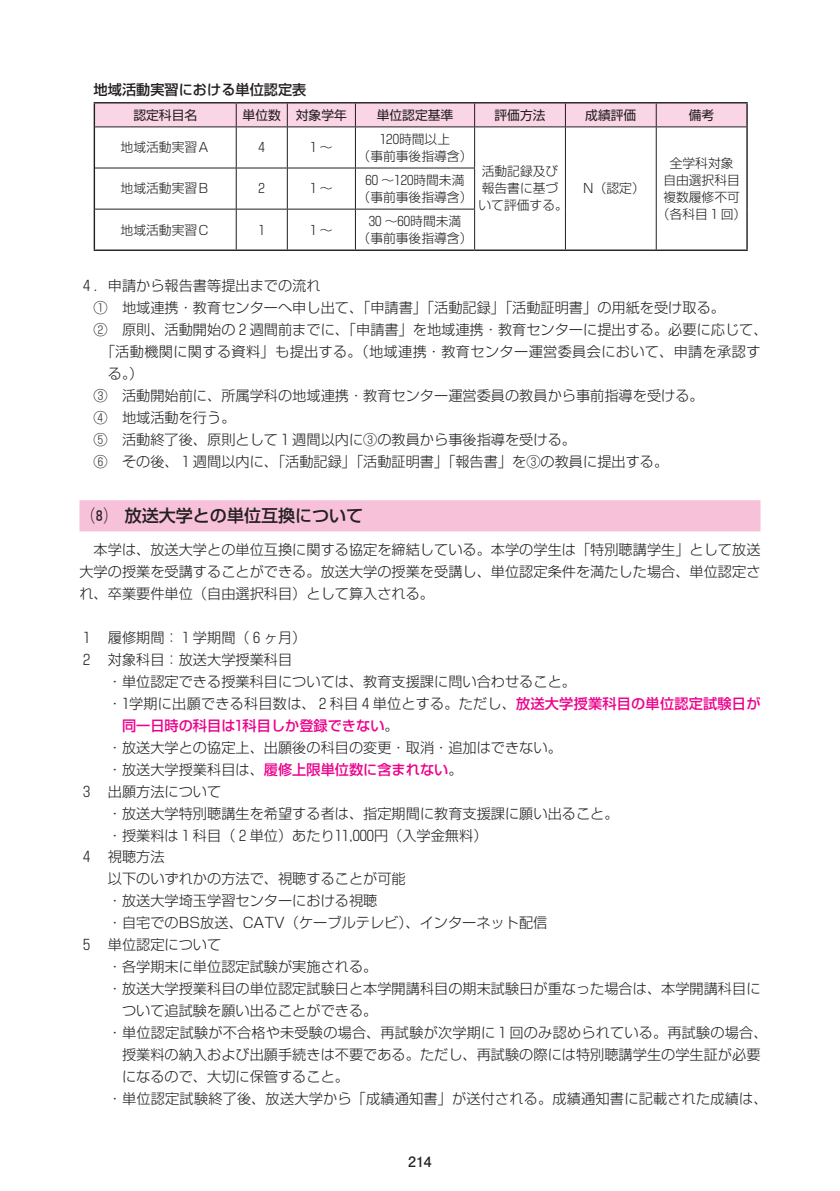
<style>
.page{position:relative;width:840px;height:1191px;background:#fff}
.page>*{position:absolute;margin:0;border:0;box-sizing:border-box;transform-origin:0 0}
.t1{font:17px "Shin Go Pro Medium 90 msp RKSJ H";color:#231f20}
.t2{font:14.2px/22px "Shin Go Pro Light 90 msp RKSJ H";color:#231f20;text-align:justify}
.t3{font:14.2px "Shin Go Pro Light 90 msp RKSJ H";letter-spacing:.025em;color:#231f20}
.t4{font:14.2px "Shin Go Pro Medium 90 msp RKSJ H";color:#ed028c}
.t5{font:14.2px "Shin Go Pro Medium 90 msp RKSJ H";color:#231f20}
.t6{font:14.2px "Futo Go B101 Pro Bold 90 msp RKSJ H";color:#231f20}
.t7{font:12.8px/17px "Shin Go Pro Light 90 msp RKSJ H";color:#231f20;text-align:center}
.t8{font:12.8px "Shin Go Pro Regular 90 msp RKSJ H";color:#231f20}
.s1{font-family:"Shin Go Pro Medium 90 msp RKSJ H";color:#ed028c}
.s2{font-family:"Shin Go Pro Light 90 msp RKSJ H";color:#231f20}
</style>
<div class="page">
<div style="left:79px;top:500px;width:681px;height:31px;background:#f7c1d9"></div>
<hr style="left:236px;top:127px;width:1px;height:41px;background:#231f20">
<hr style="left:287px;top:127px;width:1px;height:41px;background:#231f20">
<hr style="left:355px;top:127px;width:1px;height:41px;background:#231f20">
<hr style="left:474px;top:127px;width:1px;height:41px;background:#231f20">
<hr style="left:564px;top:127px;width:1px;height:41px;background:#231f20">
<hr style="left:655px;top:127px;width:1px;height:41px;background:#231f20">
<hr style="left:564px;top:168px;width:1px;height:41px;background:#231f20">
<hr style="left:655px;top:168px;width:1px;height:41px;background:#231f20">
<hr style="left:564px;top:209px;width:1px;height:40px;background:#231f20">
<hr style="left:655px;top:209px;width:1px;height:40px;background:#231f20">
<hr style="left:95px;top:168px;width:192px;height:1px;background:#231f20">
<hr style="left:236px;top:168px;width:1px;height:41px;background:#231f20">
<hr style="left:287px;top:168px;width:68px;height:1px;background:#231f20">
<hr style="left:287px;top:168px;width:1px;height:41px;background:#231f20">
<hr style="left:355px;top:168px;width:119px;height:1px;background:#231f20">
<hr style="left:355px;top:168px;width:1px;height:41px;background:#231f20">
<hr style="left:474px;top:168px;width:1px;height:41px;background:#231f20">
<hr style="left:95px;top:209px;width:192px;height:1px;background:#231f20">
<hr style="left:236px;top:209px;width:1px;height:40px;background:#231f20">
<hr style="left:287px;top:209px;width:68px;height:1px;background:#231f20">
<hr style="left:287px;top:209px;width:1px;height:40px;background:#231f20">
<hr style="left:355px;top:209px;width:119px;height:1px;background:#231f20">
<hr style="left:355px;top:209px;width:1px;height:40px;background:#231f20">
<hr style="left:474px;top:209px;width:1px;height:40px;background:#231f20">
<hr style="left:94px;top:127px;width:1px;height:41px;background:#231f20">
<hr style="left:746px;top:127px;width:1px;height:41px;background:#231f20">
<hr style="left:746px;top:168px;width:1px;height:41px;background:#231f20">
<hr style="left:746px;top:209px;width:1px;height:40px;background:#231f20">
<hr style="left:474px;top:249px;width:273px;height:2px;background:#231f20">
<hr style="left:94px;top:168px;width:1px;height:41px;background:#231f20">
<hr style="left:94px;top:209px;width:1px;height:40px;background:#231f20">
<hr style="left:94px;top:249px;width:380px;height:2px;background:#231f20">
<hr style="left:94px;top:102px;width:142px;height:1px;background:#231f20">
<hr style="left:236px;top:102px;width:511px;height:1px;background:#231f20">
<svg style="left:94px;top:103px;width:653px;height:24px;background:#edcad9"></svg>
<hr style="left:95px;top:127px;width:651px;height:1px;background:#231f20">
<p class="t5" style="left:94px;top:84px;width:214px">地域活動実習における単位認定表</p>
<p class="t8" style="left:133px;top:110px;width:65px">認定科目名</p>
<p class="t8" style="left:242px;top:110px;width:106px">単位数 対象学年</p>
<p class="t8" style="left:376px;top:110px;width:78px">単位認定基準</p>
<p class="t8" style="left:494px;top:110px;width:53px">評価方法</p>
<p class="t8" style="left:585px;top:110px;width:53px">成績評価</p>
<p class="t8" style="left:688px;top:110px;width:27px">備考</p>
<p class="t7" style="left:120px;top:141px;width:91px">地域活動実習Ａ</p>
<p class="t7" style="left:258px;top:141px;width:8px">4</p>
<p class="t7" style="left:310px;top:141px;width:24px">1～</p>
<p class="t7" style="left:357px;top:132px;width:116px">120時間以上<br>（事前事後指導含）</p>
<p class="t7" style="left:478px;top:165px;width:91px;text-align:left">活動記録及び報告書に基づいて評価する。</p>
<p class="t7" style="left:656px;top:156px;width:91px">全学科対象<br>自由選択科目複数履修不可（各科目 1 回）</p>
<p class="t7" style="left:120px;top:182px;width:91px">地域活動実習Ｂ</p>
<p class="t7" style="left:258px;top:182px;width:8px">2</p>
<p class="t7" style="left:310px;top:182px;width:24px">1～</p>
<p class="t7" style="left:357px;top:173px;width:116px">60 ～120時間未満（事前事後指導含）</p>
<p class="t7" style="left:120px;top:223px;width:91px">地域活動実習Ｃ</p>
<p class="t7" style="left:258px;top:223px;width:8px">1</p>
<p class="t7" style="left:310px;top:223px;width:24px">1～</p>
<p class="t7" style="left:357px;top:214px;width:116px">30 ～60時間未満<br>（事前事後指導含）</p>
<p class="t2" style="left:83px;top:277px;width:239px">4 ．申請から報告書等提出までの流れ</p>
<p class="t2" style="left:94px;top:299px;width:632px">①　地域連携・教育センターへ申し出て、「申請書」「活動記録」「活動証明書」の用紙を受け取る。</p>
<p class="t2" style="left:94px;top:320px;width:675px">②　原則、活動開始の 2 週間前までに、「申請書」を地域連携・教育センターに提出する。必要に応じて、</p>
<p class="t3" style="left:101px;top:346px;width:661px">「活動機関に関する資料」も提出する。（地域連携・教育センター運営委員会において、申請を承認す</p>
<p class="t2" style="left:108px;top:364px;width:37px">る。）</p>
<p class="t2" style="left:94px;top:386px;width:611px">③　活動開始前に、所属学科の地域連携・教育センター運営委員の教員から事前指導を受ける。</p>
<p class="t2" style="left:94px;top:408px;width:143px">④　地域活動を行う。</p>
<p class="t2" style="left:94px;top:430px;width:483px">⑤　活動終了後、原則として 1 週間以内に③の教員から事後指導を受ける。</p>
<p class="t2" style="left:94px;top:452px;width:576px">⑥　その後、 1 週間以内に、「活動記録」「活動証明書」「報告書」を③の教員に提出する。</p>
<p class="t1" style="left:91px;top:509px;width:274px">⑻　放送大学との単位互換について</p>
<p class="t2" style="left:79px;top:540px;width:682px">　本学は、放送大学との単位互換に関する協定を締結している。本学の学生は「特別聴講学生」として放送大学の授業を受講することができる。放送大学の授業を受講し、単位認定条件を満たした場合、単位認定され、卒業要件単位（自由選択科目）として算入される。</p>
<p class="t2" style="left:83px;top:628px;width:225px">1 　履修期間： 1 学期間（ 6 ヶ月）</p>
<p class="t2" style="left:83px;top:650px;width:211px">2 　対象科目：放送大学授業科目</p>
<p class="t2" style="left:108px;top:672px;width:469px">・単位認定できる授業科目については、教育支援課に問い合わせること。</p>
<p class="t2" style="left:108px;top:694px;width:653px">・1学期に出願できる科目数は、 2 科目 4 単位とする。ただし、<span class="s1">放送大学授業科目の単位認定試験日が</span></p>
<p class="t4" style="left:122px;top:720px;width:278px">同一日時の科目は1科目しか登録できない<span class="s2">。</span></p>
<p class="t2" style="left:108px;top:738px;width:455px">・放送大学との協定上、出願後の科目の変更・取消・追加はできない。</p>
<p class="t4" style="left:108px;top:764px;width:356px"><span class="s2">・放送大学授業科目は、</span>履修上限単位数に含まれない<span class="s2">。</span></p>
<p class="t2" style="left:83px;top:782px;width:140px">3 　出願方法について</p>
<p class="t2" style="left:108px;top:804px;width:512px">・放送大学特別聴講生を希望する者は、指定期間に教育支援課に願い出ること。</p>
<p class="t2" style="left:108px;top:826px;width:381px">・授業料は 1 科目（ 2 単位）あたり11,000円（入学金無料）</p>
<p class="t2" style="left:83px;top:848px;width:83px">4 　視聴方法</p>
<p class="t2" style="left:108px;top:870px;width:299px">以下のいずれかの方法で、視聴することが可能</p>
<p class="t2" style="left:108px;top:892px;width:271px">・放送大学埼玉学習センターにおける視聴</p>
<p class="t2" style="left:108px;top:914px;width:441px">・自宅でのBS放送、CATV（ケーブルテレビ）、インターネット配信</p>
<p class="t2" style="left:83px;top:936px;width:140px">5 　単位認定について</p>
<p class="t2" style="left:108px;top:958px;width:271px">・各学期末に単位認定試験が実施される。</p>
<p class="t2" style="left:108px;top:980px;width:653px">・放送大学授業科目の単位認定試験日と本学開講科目の期末試験日が重なった場合は、本学開講科目に</p>
<p class="t2" style="left:122px;top:1002px;width:257px">ついて追試験を願い出ることができる。</p>
<p class="t2" style="left:108px;top:1023px;width:661px">・単位認定試験が不合格や未受験の場合、再試験が次学期に 1 回のみ認められている。再試験の場合、</p>
<p class="t2" style="left:122px;top:1045px;width:639px">授業料の納入および出願手続きは不要である。ただし、再試験の際には特別聴講学生の学生証が必要</p>
<p class="t2" style="left:122px;top:1067px;width:228px">になるので、大切に保管すること。</p>
<p class="t2" style="left:108px;top:1089px;width:661px">・単位認定試験終了後、放送大学から「成績通知書」が送付される。成績通知書に記載された成績は、</p>
<p class="t7" style="left:583px;top:182px;width:63px">N（認定）</p>
<p class="t6" style="left:408px;top:1155px;width:25px">214</p>
</div>
